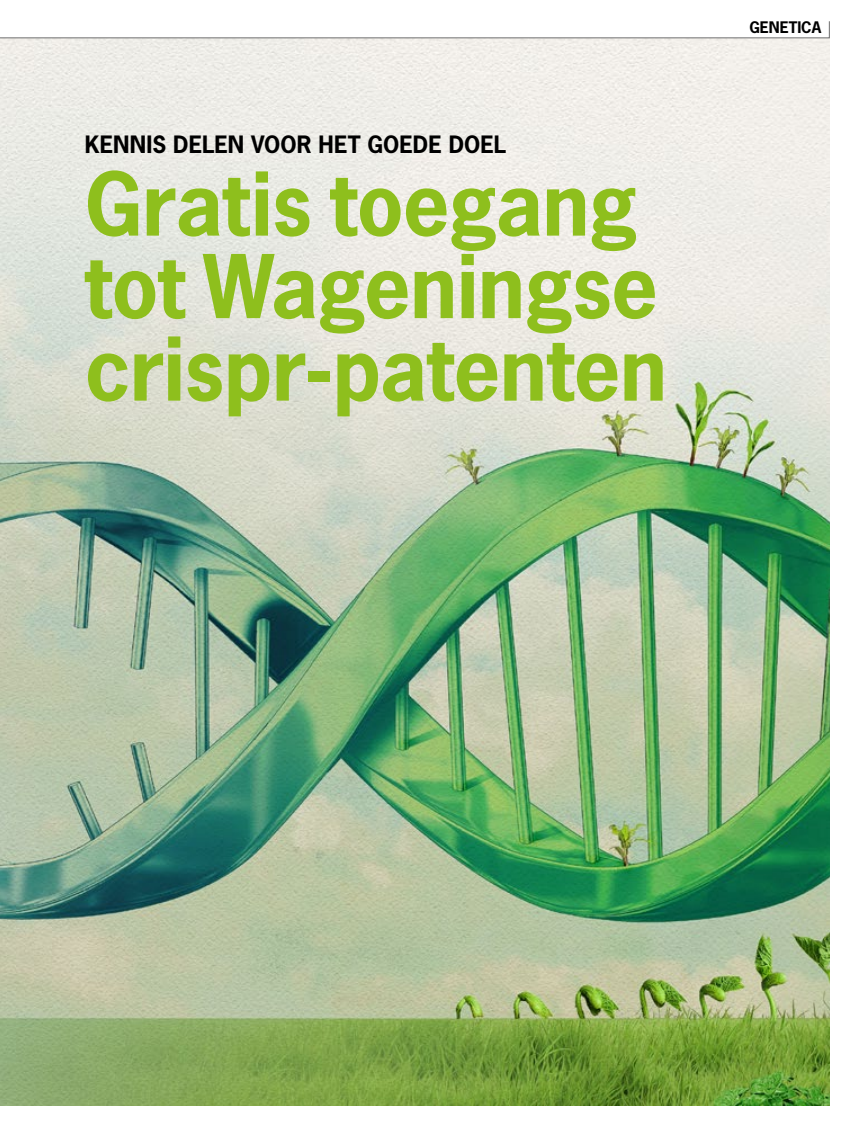
<style>
.page{position:relative;width:851px;height:1127px;background:#fff}
.page>*{position:absolute;margin:0;border:0;box-sizing:border-box;transform-origin:0 0}
.Kop_1_bold_corps{font:700 82.5px/82.5px "News Gothic Std";letter-spacing:-.01em;color:#8ebf1d}
.Chapeau_bold{font:700 22.5px "News Gothic Std";color:#000}
.t1{font:700 15px "News Gothic Std";color:#000}
</style>
<div class="page">
<img style="left:0;top:39px;width:829px;height:1067px">
<svg style="left:0;top:21px;width:830px;height:18px"></svg>
<p class="Chapeau_bold" style="left:85px;top:130px;width:423px">KENNIS DELEN VOOR HET GOEDE DOEL</p>
<p class="Kop_1_bold_corps" style="left:85px;top:162px;width:583px">Gratis toegang tot Wageningse crispr-patenten</p>
<p class="t1" style="left:749px;top:17px;width:73px">GENETICA</p>
</div>
